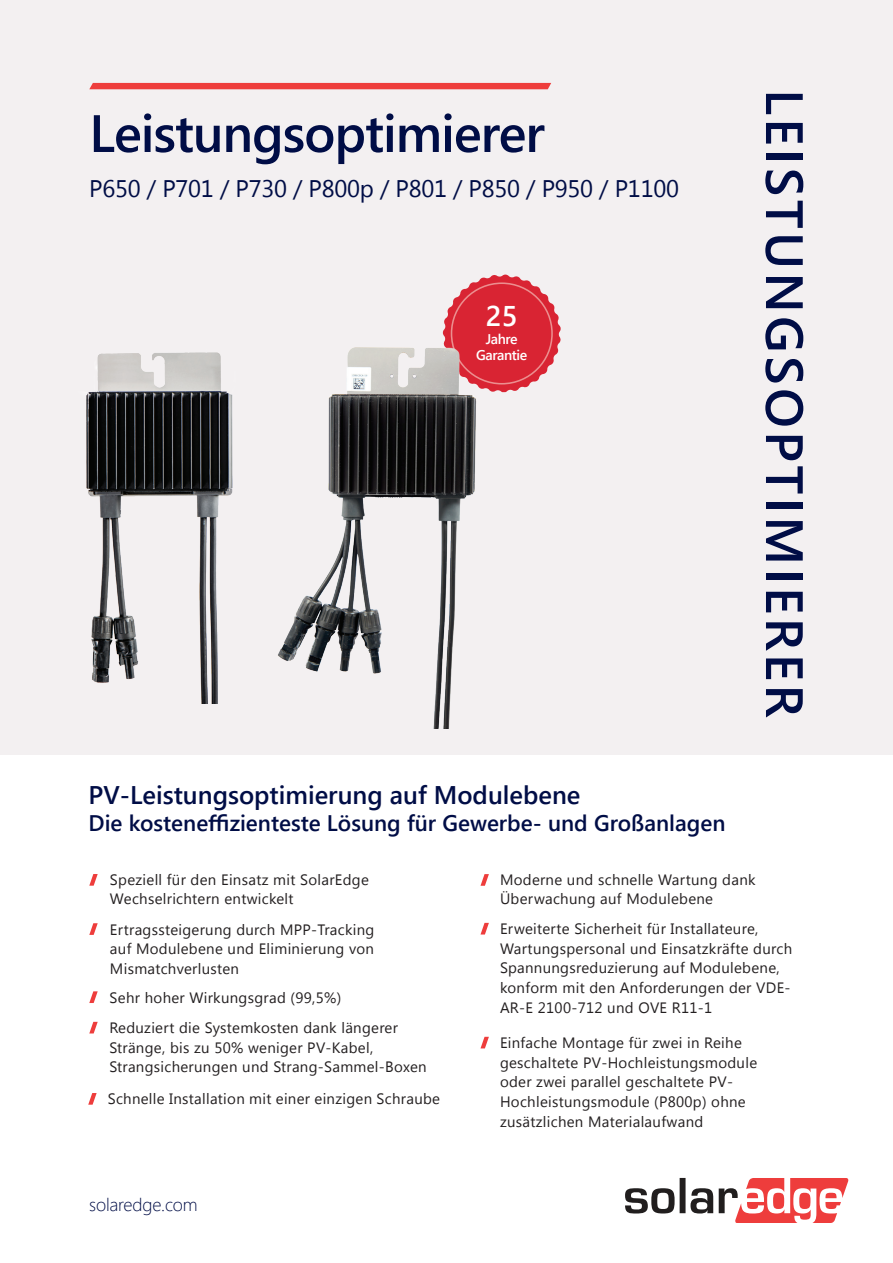
<style>
.page{position:relative;width:893px;height:1263px;background:#fff}
.page>*{position:absolute;margin:0;border:0;box-sizing:border-box;transform-origin:0 0}
.t1{font:600 52.5px "Segoe UI";letter-spacing:-.02em;color:#000d46}
.t2{font:600 52.5px "Segoe UI";letter-spacing:.065em;color:#000d46}
.t3{font:600 28.5px "Segoe UI";color:#fff}
.t4{font:600 25.5px "Segoe UI";color:#000d46}
.t5{font:24px "Segoe UI";letter-spacing:-.01em;color:#000d46}
.t6{font:600 22.5px "Segoe UI";color:#000d46}
.t7{font:300 18px "Segoe UI";letter-spacing:-.01em;color:#000d46}
.Body_running_text{font:15px/19.6px "Segoe UI";letter-spacing:.02em;color:#231f20}
.t8{font:600 14.1px "Segoe UI";letter-spacing:-.03em;color:#fff}
</style>
<div class="page">
<div style="left:0;top:0;width:893px;height:1249px;background:#f3f0f1"></div>
<div style="left:89px;top:83px;width:462px;height:6px;background:#ee3d3c"></div>
<img style="left:86px;top:352px;width:147px;height:351px">
<svg style="left:468px;top:274px;width:93px;height:112px"></svg>
<div style="left:0;top:756px;width:893px;height:507px;background:#fff"></div>
<svg style="left:625px;top:1178px;width:223px;height:45px"></svg>
<svg style="left:89px;top:874px;width:9px;height:12px"></svg>
<svg style="left:89px;top:923px;width:9px;height:12px"></svg>
<svg style="left:88px;top:1093px;width:9px;height:12px"></svg>
<svg style="left:480px;top:874px;width:9px;height:12px"></svg>
<svg style="left:480px;top:923px;width:9px;height:11px"></svg>
<svg style="left:480px;top:1037px;width:9px;height:11px"></svg>
<svg style="left:89px;top:991px;width:9px;height:12px"></svg>
<svg style="left:89px;top:1022px;width:9px;height:11px"></svg>
<img style="left:278px;top:287px;width:250px;height:442px">
<p class="t1" style="left:89px;top:91px;width:457px">Leistungsoptimierer</p>
<p class="t5" style="left:89px;top:172px;width:591px">P650 P/ 701 P/ 730 P/ 800 P/p 801 P/ 850 P/ 950 P/ 1100</p>
<p class="t3" style="left:486px;top:293px;width:33px">25</p>
<p class="t8" style="left:486px;top:328px;width:33px">Jahre</p>
<p class="t8" style="left:476px;top:344px;width:53px">Garantie</p>
<p class="t2" style="left:827px;top:89px;width:630px;rotate:90deg">LEISTUNGSOPTIMIERER</p>
<p class="t4" style="left:89px;top:775px;width:493px">PV-Leistungsoptimierung auf Modulebene</p>
<p class="t6" style="left:89px;top:805px;width:638px">Die kosteneffizienteste Lösung für Gewerbe- und Großanlagen</p>
<p class="Body_running_text" style="left:110px;top:869px;width:260px">Speziell für den Einsatz mit SolarEdge<br>Wechselrichtern entwickelt</p>
<p class="Body_running_text" style="left:110px;top:919px;width:266px;text-align:justify">Ertragssteigerung durch MPP-Tracking auf Modulebene und Eliminierung von Mismatchverlusten</p>
<p class="Body_running_text" style="left:500px;top:869px;width:257px">Moderne und schnelle Wartung dank<br>Überwachung auf Modulebene</p>
<p class="Body_running_text" style="left:500px;top:918px;width:294px">Erweiterte Sicherheit für Installateure,<br>Wartungspersonal und Einsatzkräfte durch<br>Spannungsreduzierung auf Modulebene,</p>
<p class="Body_running_text" style="left:500px;top:997px;width:214px">AR E- 2100-712 und OVE R11-1</p>
<p class="Body_running_text" style="left:500px;top:977px;width:292px">konform mit den Anforderungen der VDE-</p>
<p class="Body_running_text" style="left:110px;top:987px;width:233px">Sehr hoher Wirkungsgrad )99,5%(</p>
<p class="Body_running_text" style="left:109px;top:1017px;width:319px">Reduziert die Systemkosten dank längerer<br>Stränge, bis zu 50% weniger PV-Kabel,<br>Strangsicherungen und Strang-Sammel-Boxen</p>
<p class="Body_running_text" style="left:500px;top:1032px;width:259px">Einfache Montage für zwei in Reihe geschaltete PV-Hochleistungsmodule</p>
<p class="Body_running_text" style="left:500px;top:1091px;width:247px">Hochleistungsmodule (P800p) ohne</p>
<p class="Body_running_text" style="left:500px;top:1071px;width:234px">oder zwei parallel geschaltete PV-</p>
<p class="Body_running_text" style="left:500px;top:1111px;width:205px">zusätzlichen Materialaufwand</p>
<p class="Body_running_text" style="left:108px;top:1088px;width:334px">Schnelle Installation mit einer einzigen Schraube</p>
<p class="t7" style="left:89px;top:1188px;width:110px">solaredge.com</p>
</div>
